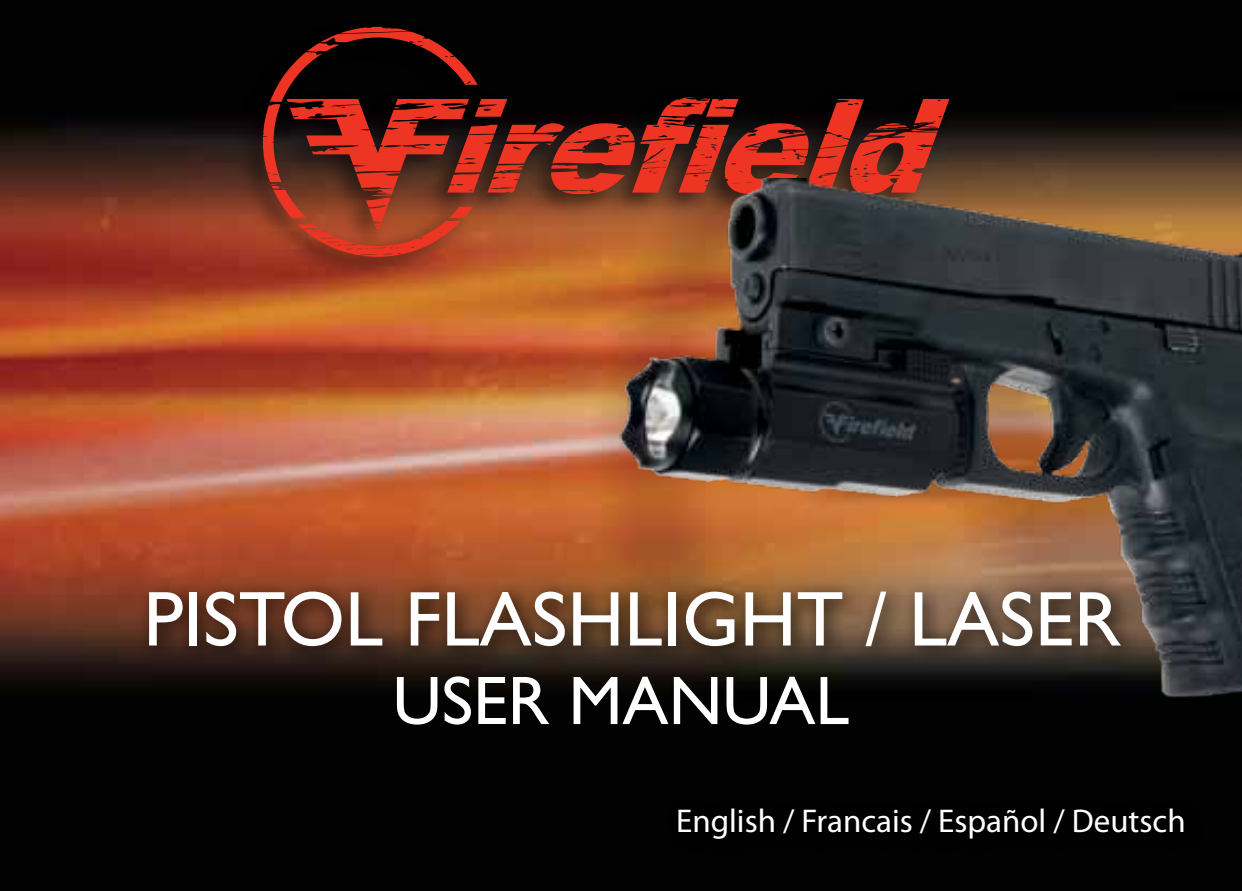
<style>
.page{position:relative;width:1242px;height:891px;background:#fff}
.page>*{position:absolute;margin:0;border:0;box-sizing:border-box;transform-origin:0 0}
.t1{font:78px "Gill Sans";color:#fff}
.t2{font:69px "Gill Sans";color:#fff}
.t3{font:33px "Myriad Pro";color:#fff}
</style>
<div class="page">
<img style="left:0;top:0;width:1242px;height:891px">
<div style="left:138px;top:579px;width:1001px;height:88px;background:#000;opacity:.75"></div>
<div style="left:667px;top:797px;width:536px;height:60px;background:#000"></div>
<div style="left:236px;top:19px;width:717px;height:262px;background:#000;opacity:.5"></div>
<svg style="left:478px;top:97px;width:471px;height:136px;background:#792318"></svg>
<svg style="left:263px;top:27px;width:215px;height:230px;background:#6d2317"></svg>
<img style="left:516px;top:178px;width:726px;height:573px">
<h1 class="t1" style="left:144px;top:573px;width:979px">PISTOL FLASHLIGHT / LASER</h1>
<h2 class="t2" style="left:393px;top:660px;width:458px">USER MANUAL</h2>
<p class="t3" style="left:676px;top:800px;width:511px">English / Francais / Español / Deutsch</p>
</div>
